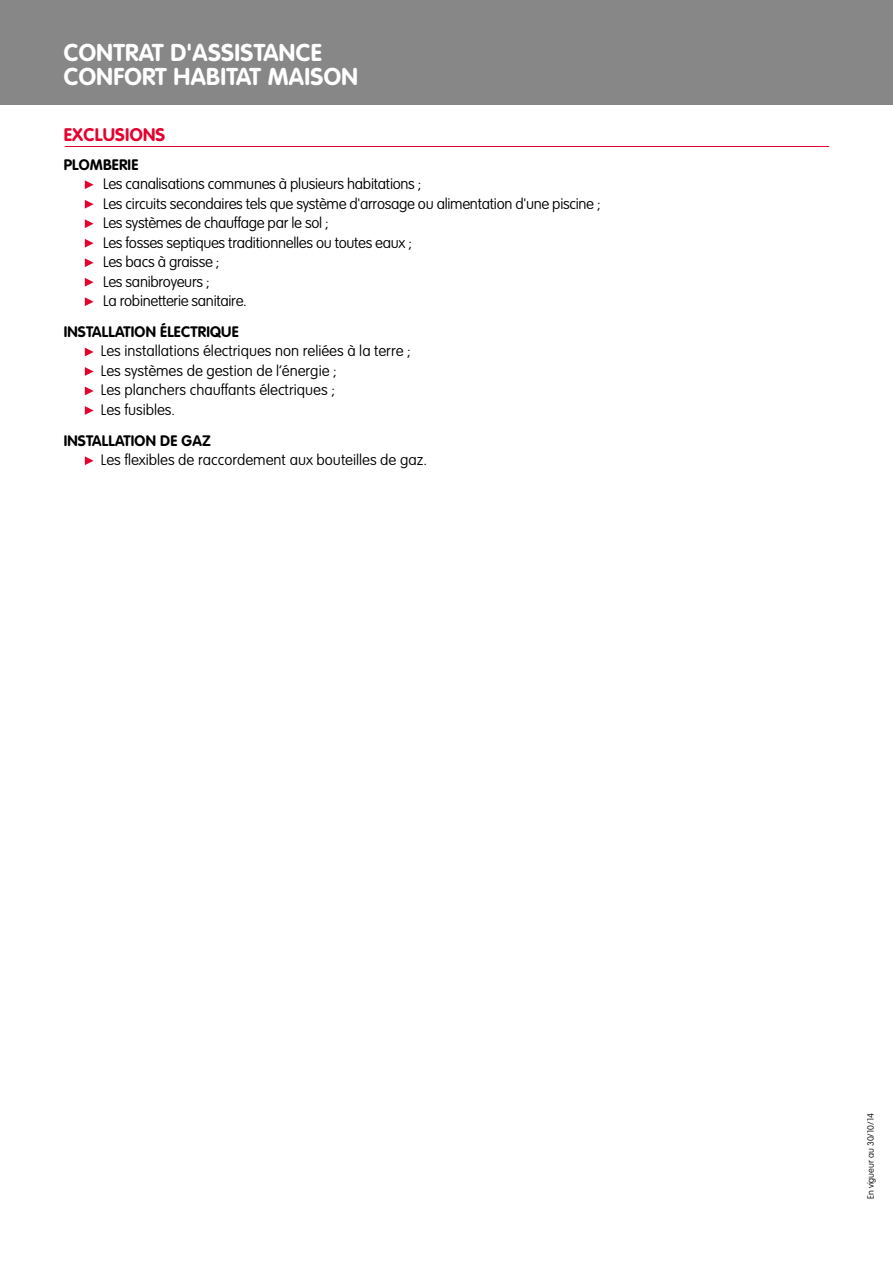
<style>
.page{position:relative;width:893px;height:1263px;background:#fff}
.page>*{position:absolute;margin:0;border:0;box-sizing:border-box;transform-origin:0 0}
.t1{font:700 24px/24px "Homeserve Rounded";letter-spacing:.015em;color:#fff}
.t2{font:700 18px "Homeserve Rounded";letter-spacing:.015em;color:#e4032e}
.t3{font:100 15px/19.5px "Home Serve Rounded";letter-spacing:-.02em;color:#000}
.t4{font:100 15px/19.5px "Home Serve Rounded";color:#000}
.t5{font:700 15px "Homeserve Rounded";letter-spacing:.015em;color:#000}
.t6{font:100 9px "Home Serve Rounded";color:#000}
</style>
<div class="page">
<div style="left:0;top:0;width:893px;height:105px;background:#878787"></div>
<svg style="left:85px;top:180px;width:9px;height:9px"></svg>
<svg style="left:85px;top:200px;width:9px;height:9px"></svg>
<svg style="left:85px;top:219px;width:9px;height:9px"></svg>
<svg style="left:85px;top:239px;width:9px;height:9px"></svg>
<svg style="left:85px;top:258px;width:9px;height:9px"></svg>
<svg style="left:85px;top:278px;width:9px;height:9px"></svg>
<svg style="left:85px;top:297px;width:9px;height:9px"></svg>
<svg style="left:85px;top:348px;width:9px;height:8px"></svg>
<svg style="left:85px;top:367px;width:9px;height:9px"></svg>
<svg style="left:85px;top:387px;width:9px;height:8px"></svg>
<svg style="left:85px;top:406px;width:9px;height:9px"></svg>
<svg style="left:85px;top:456px;width:9px;height:9px"></svg>
<hr style="left:65px;top:146px;width:764px;height:1px;background:#e4032e">
<h1 class="t1" style="left:64px;top:41px;width:295px">CONTRAT D'ASSISTANCE<br>CONFORT HABITAT MAISON</h1>
<p class="t2" style="left:64px;top:125px;width:63px">EXCLUSIONS</p>
<p class="t5" style="left:64px;top:155px;width:25px">PLOMBERIE</p>
<p class="t3" style="left:103px;top:175px;width:499px">Les canalisations communes à plusieurs habitations ;<br>Les circuits secondaires tels que système d'arrosage ou alimentation d'une piscine ; Les systèmes de chauffage par le sol ;<br>Les fosses septiques traditionnelles ou toutes eaux ;<br>Les bacs à graisse ;<br>Les sanibroyeurs ;<br>La robinetterie sanitaire.</p>
<p class="t5" style="left:64px;top:323px;width:14px">INSTA</p>
<p class="t5" style="left:102px;top:323px;width:23px">LLATION</p>
<p class="t5" style="left:160px;top:323px;width:22px">ÉLECTRI</p>
<p class="t5" style="left:210px;top:323px;width:29px">QUE</p>
<p class="t4" style="left:101px;top:342px;width:311px">Les installations électriques non reliées à la terre ; Les systèmes de gestion de l’énergie ;<br>Les planchers chauffants électriques ;<br>Les fusibles.</p>
<p class="t5" style="left:64px;top:432px;width:14px">INSTA</p>
<p class="t5" style="left:102px;top:432px;width:23px">LLATION</p>
<p class="t5" style="left:160px;top:432px;width:52px">DE GAZ</p>
<p class="t4" style="left:101px;top:451px;width:328px">Les flexibles de raccordement aux bouteilles de gaz.</p>
<p class="t6" style="left:866px;top:1199px;width:87px;rotate:-90deg">En vigueur au 30/10/14</p>
</div>
